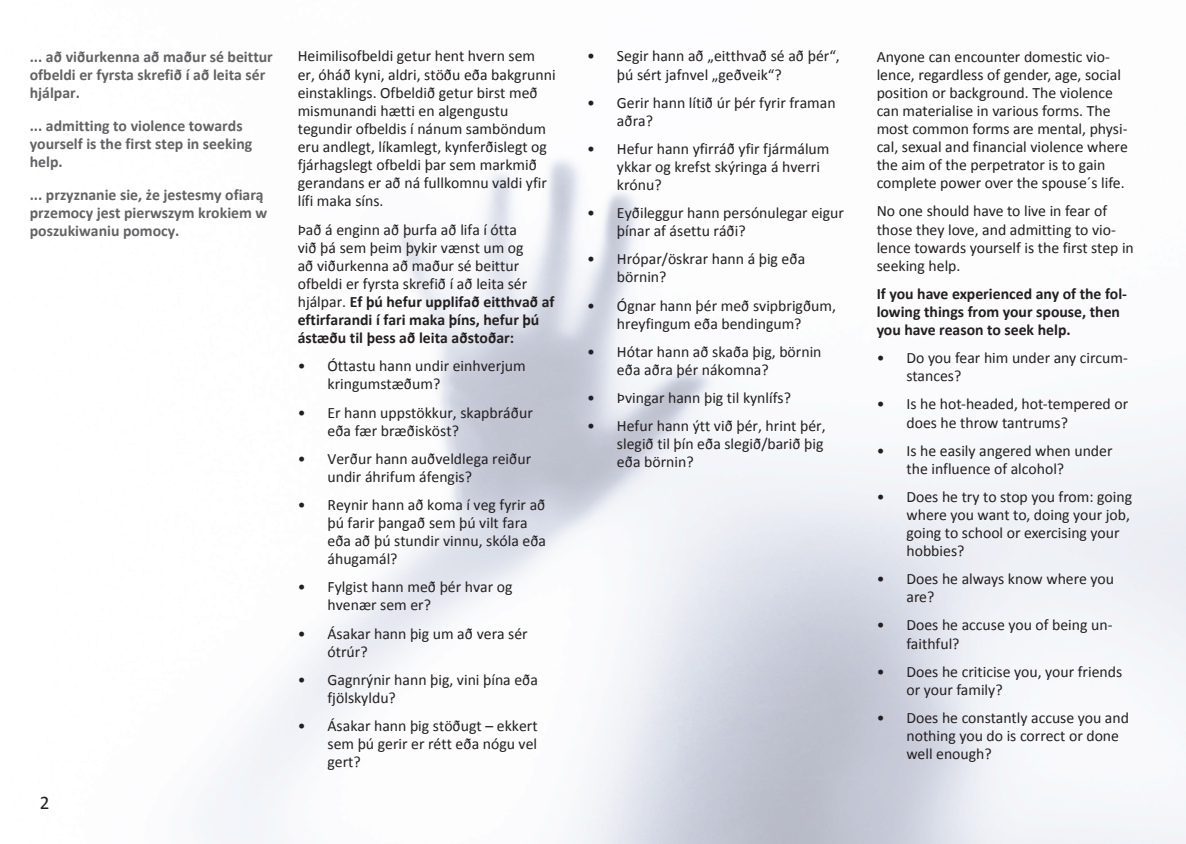
<style>
.page{position:relative;width:1186px;height:844px;background:#fff}
.page>*{position:absolute;margin:0;border:0;box-sizing:border-box;transform-origin:0 0}
.t1{font:19.25px "Calibri";color:#231f20}
.t2{font:15.75px/18.2px "Calibri";color:#231f20}
.t3{font:700 15.75px/18px "Calibri";color:#636366}
.t4{font:700 15.75px/18.2px "Calibri";color:#231f20}
.s1{font-weight:700}
</style>
<div class="page">
<p class="t3" style="left:30px;top:47px;width:244px">... að viðurkenna að maður sé beittur ofbeldi er fyrsta skrefið í að leita sér hjálpar.</p>
<p class="t3" style="left:30px;top:116px;width:224px">... admitting to violence towards yourself is the first step in seeking help.</p>
<p class="t3" style="left:30px;top:186px;width:239px">... przyznanie sie, że jestesmy ofiarą przemocy jest pierwszym krokiem w poszukiwaniu pomocy.</p>
<p class="t1" style="left:40px;top:790px;width:11px">2</p>
<p class="t2" style="left:298px;top:47px;width:259px">Heimilisofbeldi getur hent hvern sem er, óháð kyni, aldri, stöðu eða bakgrunni einstaklings. Ofbeldið getur birst með mismunandi hætti en algengustu tegundir ofbeldis í nánum samböndum eru andlegt, líkamlegt, kynferðislegt og fjárhagslegt ofbeldi þar sem markmið gerandans er að ná fullkomnu valdi yfir lífi maka síns.</p>
<p class="t2" style="left:298px;top:220px;width:258px">Það á enginn að þurfa að lifa í ótta<br>við þá sem þeim þykir vænst um og<br>að viðurkenna að maður sé beittur ofbeldi er fyrsta skrefið í að leita sér hjálpar. <span class="s1">Ef þú hefur upplifað eitthvað af eftirfarandi í fari maka þíns, hefur þú ástæðu til þess að leita aðstoðar:</span></p>
<p class="t2" style="left:327px;top:357px;width:200px;text-indent:-30px">• Óttastu hann undir einhverjum kringumstæðum?</p>
<p class="t2" style="left:327px;top:403px;width:207px;text-indent:-30px">• Er hann uppstökkur, skapbráður eða fær bræðisköst?</p>
<p class="t2" style="left:327px;top:449px;width:205px;text-indent:-30px">• Verður hann auðveldlega reiður undir áhrifum áfengis?</p>
<p class="t2" style="left:327px;top:495px;width:220px;text-indent:-30px">• Reynir hann að koma í veg fyrir að þú farir þangað sem þú vilt fara eða að þú stundir vinnu, skóla eða áhugamál?</p>
<p class="t2" style="left:327px;top:578px;width:187px;text-indent:-30px">• Fylgist hann með þér hvar og hvenær sem er?</p>
<p class="t2" style="left:327px;top:624px;width:202px;text-indent:-30px">• Ásakar hann þig um að vera sér ótrúr?</p>
<p class="t2" style="left:327px;top:670px;width:212px;text-indent:-30px">• Gagnrýnir hann þig, vini þína eða fjölskyldu?</p>
<p class="t2" style="left:327px;top:716px;width:212px;text-align:justify;text-indent:-30px">• Ásakar hann þig stöðugt – ekkert sem þú gerir er rétt eða nógu vel gert?</p>
<p class="t2" style="left:617px;top:47px;width:224px;text-indent:-30px">• Segir hann að „eitthvað sé að þér“, þú sért jafnvel „geðveik“?</p>
<p class="t2" style="left:617px;top:93px;width:220px;text-indent:-30px">• Gerir hann lítið úr þér fyrir framan aðra?</p>
<p class="t2" style="left:617px;top:139px;width:214px;text-indent:-30px">• Hefur hann yfirráð yfir fjármálum ykkar og krefst skýringa á hverri krónu?</p>
<p class="t2" style="left:617px;top:204px;width:228px;text-indent:-30px">• Eyðileggur hann persónulegar eigur þínar af ásettu ráði?</p>
<p class="t2" style="left:617px;top:250px;width:190px;text-indent:-30px">• Hrópar/öskrar hann á þig eða börnin?</p>
<p class="t2" style="left:587px;top:296px;width:250px;text-align:center">• Ógnar hann þér með svipbrigðum, hreyfingum eða bendingum?</p>
<p class="t2" style="left:617px;top:342px;width:206px;text-indent:-30px">• Hótar hann að skaða þig, börnin eða aðra þér nákomna?</p>
<p class="t2" style="left:587px;top:388px;width:205px">• Þvingar hann þig til kynlífs?</p>
<p class="t2" style="left:617px;top:416px;width:210px;text-indent:-30px">• Hefur hann ýtt við þér, hrint þér, slegið til þín eða slegið/barið þig eða börnin?</p>
<p class="t2" style="left:876px;top:47px;width:253px">Anyone can encounter domestic vio&shy;lence, regardless of gender, age, social position or background. The violence can materialise in various forms. The most common forms are mental, physi&shy;cal, sexual and financial violence where the aim of the perpetrator is to gain complete power over the spouse´s life.</p>
<p class="t2" style="left:876px;top:202px;width:259px">No one should have to live in fear of those they love, and admitting to vio&shy;lence towards yourself is the first step in seeking help.</p>
<p class="t4" style="left:876px;top:284px;width:252px">If you have experienced any of the fol&shy;lowing things from your spouse, then you have reason to seek help.</p>
<p class="t2" style="left:906px;top:349px;width:223px;text-indent:-30px">• Do you fear him under any circum&shy;stances?</p>
<p class="t2" style="left:906px;top:395px;width:223px;text-indent:-30px">• Is he hot-headed, hot-tempered or does he throw tantrums?</p>
<p class="t2" style="left:906px;top:441px;width:208px;text-indent:-30px">• Is he easily angered when under the influence of alcohol?</p>
<p class="t2" style="left:906px;top:487px;width:227px;text-indent:-30px">• Does he try to stop you from: going where you want to, doing your job, going to school or exercising your hobbies?</p>
<p class="t2" style="left:906px;top:569px;width:209px;text-indent:-30px">• Does he always know where you are?</p>
<p class="t2" style="left:906px;top:616px;width:208px;text-indent:-30px">• Does he accuse you of being un&shy;faithful?</p>
<p class="t2" style="left:906px;top:662px;width:217px;text-indent:-30px">• Does he criticise you, your friends or your family?</p>
<p class="t2" style="left:906px;top:708px;width:224px;text-indent:-30px">• Does he constantly accuse you and nothing you do is correct or done well enough?</p>
</div>
